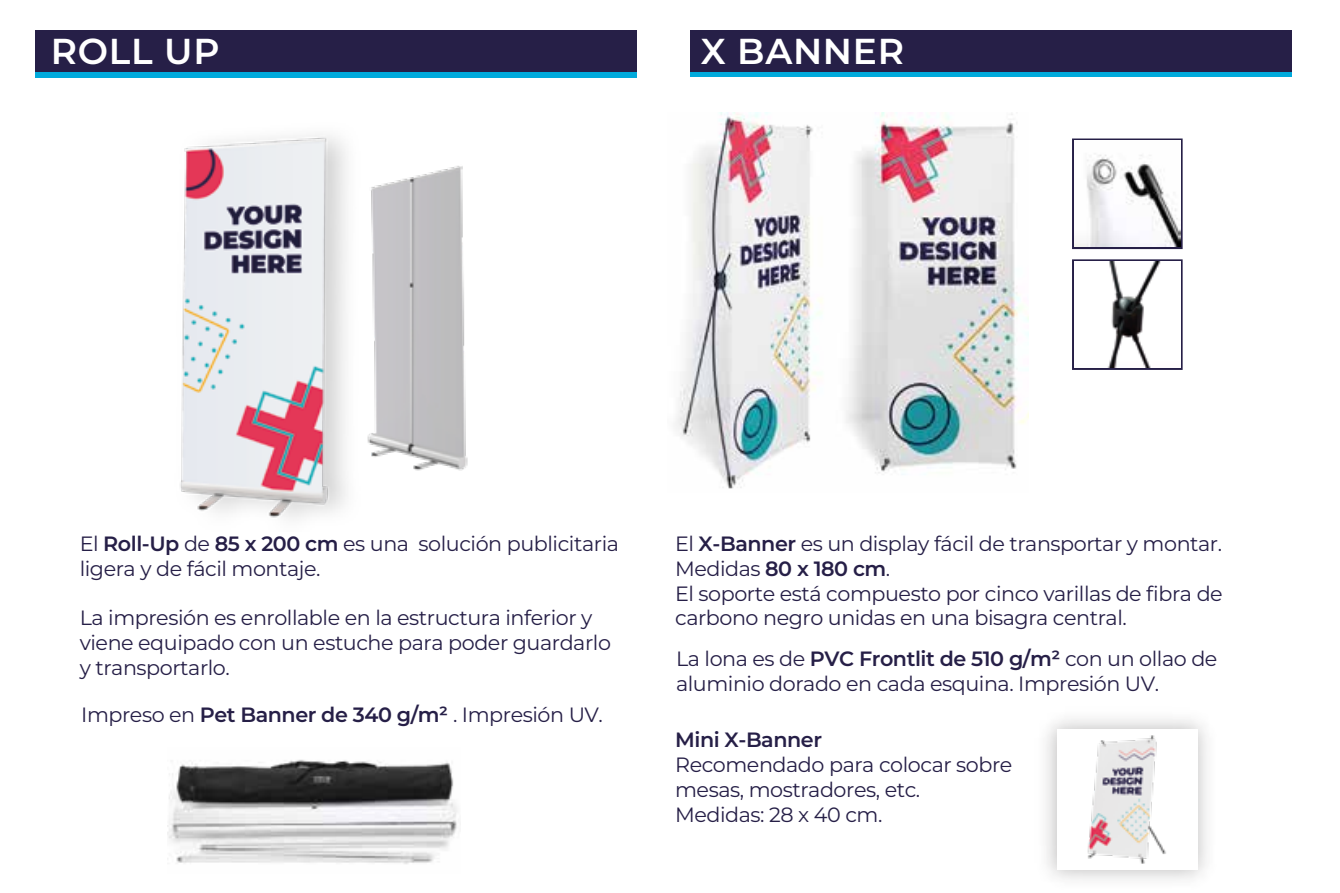
<style>
.page{position:relative;width:1340px;height:893px;background:#fff}
.page>*{position:absolute;margin:0;border:0;box-sizing:border-box;transform-origin:0 0}
.t1{font:600 36px "Montserrat";letter-spacing:.02em;color:#fff}
.t2{font:20.7px/24.8px "Montserrat";letter-spacing:-.02em;color:#261f47}
.t3{font:600 20.7px "Montserrat";letter-spacing:-.02em;color:#261f47}
.s1{font-weight:600}
</style>
<div class="page">
<img style="left:167px;top:759px;width:291px;height:105px">
<img style="left:180px;top:135px;width:288px;height:385px">
<img style="left:675px;top:112px;width:353px;height:377px">
<svg style="left:1072px;top:139px;width:110px;height:110px"></svg>
<img style="left:1074px;top:141px;width:106px;height:106px">
<svg style="left:1072px;top:259px;width:110px;height:111px"></svg>
<img style="left:1074px;top:262px;width:106px;height:106px">
<img style="left:1087px;top:735px;width:80px;height:129px">
<div style="left:36px;top:30px;width:601px;height:42px;background:#261f47"></div>
<div style="left:36px;top:72px;width:601px;height:6px;background:#00aadc"></div>
<div style="left:690px;top:30px;width:601px;height:42px;background:#261f47"></div>
<hr style="left:690px;top:72px;width:601px;height:4px;background:#00aadc">
<h1 class="t1" style="left:51px;top:26px;width:170px">ROLL UP</h1>
<h1 class="t1" style="left:701px;top:26px;width:205px">X BANNER</h1>
<p class="t2" style="left:80px;top:530px;width:541px">El <span class="s1">Roll-Up</span> de <span class="s1">85 x 200 cm</span> es una solución publicitaria ligera y de fácil montaje.</p>
<p class="t2" style="left:80px;top:605px;width:533px">La impresión es enrollable en la estructura inferior y viene equipado con un estuche para poder guardarlo y transportarlo.</p>
<p class="t2" style="left:81px;top:701px;width:523px">Impreso en <span class="s1">Pet Banner de 340 g/m²</span> . Impresión UV.</p>
<p class="t2" style="left:675px;top:530px;width:549px">El <span class="s1">X-Banner</span> es un display fácil de transportar y montar.<br>Medidas <span class="s1">80 x 180 cm</span>.<br>El soporte está compuesto por cinco varillas de fibra de carbono negro unidas en una bisagra central.</p>
<p class="t2" style="left:676px;top:646px;width:543px">La lona es de <span class="s1">PVC Frontlit de 510 g/m²</span> con un ollao de aluminio dorado en cada esquina. Impresión UV.</p>
<p class="t3" style="left:675px;top:725px;width:148px">Mini X-Banner</p>
<p class="t2" style="left:675px;top:752px;width:339px">Recomendado para colocar sobre mesas, mostradores, etc.<br>Medidas: 28 x 40 cm.</p>
</div>
